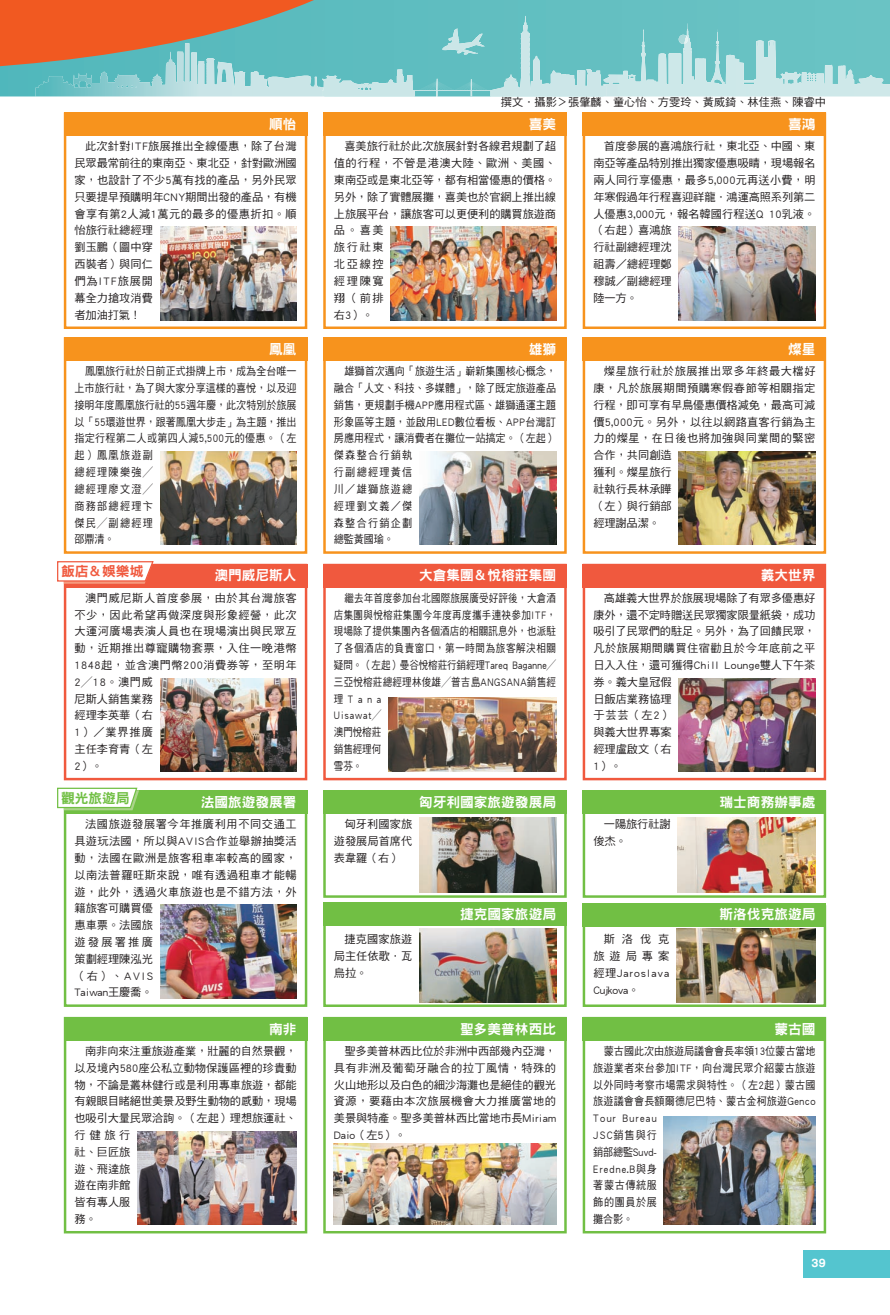
<style>
.page{position:relative;width:890px;height:1315px;background:#fff}
.page>*{position:absolute;margin:0;border:0;box-sizing:border-box;transform-origin:0 0}
.t1{font:13.75px "DF Hei Std W9";color:#fff}
.t2{font:13.75px "DF Hei Std W9";color:#f0593e}
.t3{font:13.75px "DF Hei Std W9";color:#71bf44}
.t4{font:12.5px "DF Hei Std W9";color:#fff}
.t5{font:11.25px/16.8px "DF Hei Std W5";letter-spacing:.01em;color:#231f20}
.t6{font:11.25px/16.8px "DF Hei Std W5";letter-spacing:.01em;color:#231f20;scale:.9 1}
.t7{font:11.25px/16.8px "DF Hei Std W5";letter-spacing:.045em;color:#231f20}
.t8{font:11.25px/16.8px "DF Hei Std W5";letter-spacing:-.01em;color:#231f20}
.t9{font:11.25px/16.8px "DF Hei Std W5";letter-spacing:.01em;color:#231f20;scale:.85 1}
</style>
<div class="page">
<div style="left:803px;top:1249px;width:86px;height:28px;background:#54c5cf"></div>
<div style="left:64px;top:337px;width:243px;height:217px;border:2px solid #f7931d"></div>
<div style="left:64px;top:337px;width:243px;height:24px;background:#f7931d"></div>
<img style="left:160px;top:452px;width:136px;height:93px">
<div style="left:64px;top:112px;width:243px;height:217px;border:2px solid #f7931d"></div>
<div style="left:64px;top:112px;width:243px;height:24px;background:#f7931d"></div>
<img style="left:160px;top:227px;width:136px;height:93px">
<div style="left:323px;top:337px;width:243px;height:217px;border:2px solid #f7931d"></div>
<div style="left:323px;top:337px;width:243px;height:24px;background:#f7931d"></div>
<img style="left:419px;top:452px;width:137px;height:93px">
<div style="left:323px;top:112px;width:243px;height:217px;border:2px solid #f7931d"></div>
<div style="left:323px;top:112px;width:243px;height:24px;background:#f7931d"></div>
<img style="left:391px;top:227px;width:165px;height:93px">
<div style="left:64px;top:790px;width:243px;height:217px;border:2px solid #71bf44"></div>
<div style="left:64px;top:790px;width:243px;height:24px;background:#71bf44"></div>
<img style="left:160px;top:905px;width:136px;height:93px">
<svg style="left:57px;top:787px;width:82px;height:23px"></svg>
<div style="left:64px;top:1017px;width:243px;height:216px;border:2px solid #71bf44"></div>
<div style="left:64px;top:1017px;width:243px;height:23px;background:#71bf44"></div>
<img style="left:138px;top:1131px;width:158px;height:93px">
<div style="left:323px;top:790px;width:243px;height:108px;border:2px solid #71bf44"></div>
<div style="left:323px;top:905px;width:243px;height:102px;border:2px solid #71bf44"></div>
<div style="left:323px;top:790px;width:243px;height:24px;background:#71bf44"></div>
<div style="left:323px;top:902px;width:243px;height:24px;background:#71bf44"></div>
<img style="left:419px;top:818px;width:137px;height:74px">
<img style="left:419px;top:928px;width:137px;height:74px">
<svg style="left:323px;top:1040px;width:243px;height:193px"></svg>
<div style="left:323px;top:1017px;width:243px;height:23px;background:#71bf44"></div>
<img style="left:334px;top:1143px;width:222px;height:81px">
<div style="left:64px;top:564px;width:243px;height:216px;border:2px solid #f0593e"></div>
<div style="left:64px;top:564px;width:243px;height:23px;background:#f0593e"></div>
<img style="left:160px;top:678px;width:136px;height:93px">
<svg style="left:57px;top:561px;width:98px;height:23px;background:#fbd7d0"></svg>
<div style="left:323px;top:564px;width:243px;height:216px;border:2px solid #f0593e"></div>
<div style="left:323px;top:564px;width:243px;height:23px;background:#f0593e"></div>
<img style="left:388px;top:698px;width:168px;height:73px">
<div style="left:582px;top:337px;width:244px;height:217px;border:2px solid #f7931d"></div>
<div style="left:582px;top:337px;width:244px;height:24px;background:#f7931d"></div>
<img style="left:678px;top:452px;width:137px;height:93px">
<div style="left:582px;top:112px;width:244px;height:217px;border:2px solid #f7931d"></div>
<div style="left:582px;top:112px;width:244px;height:24px;background:#f7931d"></div>
<img style="left:678px;top:227px;width:137px;height:93px">
<div style="left:582px;top:790px;width:244px;height:108px;border:2px solid #71bf44"></div>
<div style="left:582px;top:905px;width:244px;height:102px;border:2px solid #71bf44"></div>
<div style="left:582px;top:790px;width:244px;height:24px;background:#71bf44"></div>
<div style="left:582px;top:902px;width:244px;height:24px;background:#71bf44"></div>
<img style="left:677px;top:818px;width:138px;height:74px">
<img style="left:676px;top:928px;width:139px;height:74px">
<div style="left:582px;top:1017px;width:244px;height:216px;border:2px solid #71bf44"></div>
<div style="left:582px;top:1017px;width:244px;height:23px;background:#71bf44"></div>
<img style="left:663px;top:1116px;width:152px;height:108px">
<div style="left:582px;top:564px;width:244px;height:216px;border:2px solid #f0593e"></div>
<div style="left:582px;top:564px;width:244px;height:23px;background:#f0593e"></div>
<img style="left:678px;top:678px;width:137px;height:93px">
<div style="left:328px;top:1109px;width:233px;height:33px;background:#fff"></div>
<svg style="left:330px;top:1040px;width:228px;height:103px"></svg>
<svg style="left:681px;top:0;width:208px;height:96px;background:#82cbcc"></svg>
<svg style="left:0;top:0;width:681px;height:128px"></svg>
<img style="left:63px;top:52px;width:122px;height:34px">
<svg style="left:267px;top:80px;width:3px;height:8px"></svg>
<img style="left:632px;top:23px;width:55px;height:61px">
<img style="left:707px;top:73px;width:141px;height:9px">
<svg style="left:678px;top:29px;width:11px;height:15px"></svg>
<img style="left:391px;top:16px;width:134px;height:74px">
<svg style="left:442px;top:28px;width:43px;height:27px"></svg>
<p class="t1" style="left:269px;top:117px;width:29px">順怡</p>
<p class="t5" style="left:74px;top:138px;width:224px;text-indent:11px">此次針對ITF旅展推出全線優惠，除了台灣民眾最常前往的東南亞、東北亞，針對歐洲國家，也設計了不少5萬有找的產品，另外民眾只要提早預購明年CNY期間出發的產品，有機會享有第2人減1萬元的最多的優惠折扣。順怡旅行社總經理<br>劉玉鵬（圖中穿<br>西裝者）與同仁<br>們為ITF旅展開<br>幕全力搶攻消費<br>者加油打氣！</p>
<p class="t1" style="left:269px;top:341px;width:29px">鳳凰</p>
<p class="t6" style="left:74px;top:362px;width:248px;text-indent:11px">鳳凰旅行社於日前正式掛牌上市，成為全台唯一上市旅行社，為了與大家分享這樣的喜悅，以及迎接明年度鳳凰旅行社的55週年慶，此次特別於旅展以「55環遊世界，跟著鳳凰大步走」為主題，推出指定行程第二人或第四人減5,500元的優惠。（左起）鳳凰旅遊副<br>總經理陳樂強╱<br>總經理廖文澄╱<br>商務部總經理卞<br>傑民╱副總經理<br>邵鼎清。</p>
<p class="t2" style="left:61px;top:564px;width:84px">飯店＆娛樂城</p>
<p class="t1" style="left:214px;top:568px;width:84px">澳門威尼斯人</p>
<p class="t7" style="left:74px;top:589px;width:224px;text-indent:11px">澳門威尼斯人首度參展，由於其台灣旅客不少，因此希望再做深度與形象經營，此次大運河廣場表演人員也在現場演出與民眾互動，近期推出尊寵購物套票，入住一晚港幣<br>1848起，並含澳門幣200消費券等，至明年<br>2╱18。澳門威<br>尼斯人銷售業務<br>經理李英華（右<br>1）／業界推廣<br>主任李育青（左<br>2）。</p>
<p class="t3" style="left:61px;top:790px;width:70px">觀光旅遊局</p>
<p class="t1" style="left:201px;top:794px;width:97px">法國旅遊發展署</p>
<p class="t7" style="left:74px;top:815px;width:224px;text-indent:11px">法國旅遊發展署今年推廣利用不同交通工具遊玩法國，所以與AVIS合作並舉辦抽獎活動，法國在歐洲是旅客租車率較高的國家，以南法普羅旺斯來說，唯有透過租車才能暢遊，此外，透過火車旅遊也是不錯方法，外籍旅客可購買優<br>惠車票。法國旅<br>遊發展署推廣<br>策劃經理陳泓光<br>（右）、AVIS<br>Taiwan王慶喬。</p>
<p class="t1" style="left:269px;top:1021px;width:29px">南非</p>
<p class="t8" style="left:74px;top:1042px;width:224px;text-indent:11px">南非向來注重旅遊產業，壯麗的自然景觀，以及境內580座公私立動物保護區裡的珍貴動物，不論是叢林健行或是利用專車旅遊，都能有親眼目睹絕世美景及野生動物的感動，現場也吸引大量民眾洽詢。（左起）理想旅運社、行健旅行<br>社、巨匠旅<br>遊、飛達旅<br>遊在南非館<br>皆有專人服<br>務。</p>
<p class="t5" style="left:501px;top:94px;width:327px">撰文．攝影＞張肇麟、童心怡、方雯玲、黃威錡、林佳燕、陳睿中</p>
<p class="t1" style="left:528px;top:117px;width:29px">喜美</p>
<p class="t1" style="left:788px;top:117px;width:29px">喜鴻</p>
<p class="t8" style="left:334px;top:138px;width:224px;text-indent:11px">喜美旅行社於此次旅展針對各線君規劃了超值的行程，不管是港澳大陸、歐洲、美國、東南亞或是東北亞等，都有相當優惠的價格。另外，除了實體展攤，喜美也於官網上推出線上旅展平台，讓旅客可以更便利的購買旅遊商品。喜美<br>旅行社東<br>北亞線控<br>經理陳寬<br>翔（前排<br>右3）。</p>
<p class="t5" style="left:593px;top:138px;width:224px;text-indent:11px">首度參展的喜鴻旅行社，東北亞、中國、東南亞等產品特別推出獨家優惠吸睛，現場報名兩人同行享優惠，最多5,000元再送小費，明年寒假過年行程喜迎祥龍．鴻運高照系列第二人優惠3,000元，報名韓國行程送Q 10乳液。（右起）喜鴻旅<br>行社副總經理沈<br>祖壽／總經理鄭<br>穆誠／副總經理<br>陸一方。</p>
<p class="t1" style="left:528px;top:341px;width:29px">雄獅</p>
<p class="t1" style="left:788px;top:341px;width:29px">燦星</p>
<p class="t6" style="left:334px;top:362px;width:248px;text-indent:11px">雄獅首次邁向「旅遊生活」嶄新集團核心概念，融合「人文、科技、多媒體」，除了既定旅遊產品銷售，更規劃手機APP應用程式區、雄獅通運主題形象區等主題，並啟用LED數位看板、APP台灣訂房應用程式，讓消費者在攤位一站搞定。（左起）傑森整合行銷執<br>行副總經理黃信<br>川／雄獅旅遊總<br>經理劉文義／傑<br>森整合行銷企劃<br>總監黃國瑜。</p>
<p class="t5" style="left:593px;top:362px;width:224px;text-indent:11px">燦星旅行社於旅展推出眾多年終最大檔好康，凡於旅展期間預購寒假春節等相關指定行程，即可享有早鳥優惠價格減免，最高可減價5,000元。另外，以往以網路直客行銷為主力的燦星，在日後也將加強與同業間的緊密合作，共同創造<br>獲利。燦星旅行<br>社執行長林承瞱<br>（左）與行銷部<br>經理謝品潔。</p>
<p class="t1" style="left:419px;top:568px;width:138px">大倉集團＆悅榕莊集團</p>
<p class="t1" style="left:760px;top:568px;width:56px">義大世界</p>
<p class="t9" style="left:334px;top:589px;width:263px;text-indent:11px">繼去年首度參加台北國際旅展廣受好評後，大倉酒店集團與悅榕莊集團今年度再度攜手連袂參加ITF，現場除了提供集團內各個酒店的相關訊息外，也派駐了各個酒店的負責窗口，第一時間為旅客解決相關疑問。（左起）曼谷悅榕莊行銷經理Tareq Baganne╱三亞悅榕莊總經理林俊雄╱普吉島ANGSANA銷售經理Tana<br>Uisawat╱<br>澳門悅榕莊<br>銷售經理何<br>雪芬。</p>
<p class="t5" style="left:593px;top:589px;width:224px;text-indent:11px">高雄義大世界於旅展現場除了有眾多優惠好康外，還不定時贈送民眾獨家限量紙袋，成功吸引了民眾們的駐足。另外，為了回饋民眾，凡於旅展期間購買住宿勸且於今年底前之平日入入住，還可獲得Chill Lounge雙人下午茶券。義大皇冠假<br>日飯店業務協理<br>于芸芸（左2）<br>與義大世界專案<br>經理盧啟文（右<br>1）。</p>
<p class="t1" style="left:419px;top:794px;width:138px">匈牙利國家旅遊發展局</p>
<p class="t1" style="left:719px;top:794px;width:97px">瑞士商務辦事處</p>
<p class="t5" style="left:334px;top:815px;width:80px;text-align:justify;text-indent:11px">匈牙利國家旅遊發展局首席代表韋羅（右）</p>
<p class="t8" style="left:593px;top:815px;width:79px;text-indent:11px">一陽旅行社謝俊杰。</p>
<p class="t1" style="left:460px;top:907px;width:97px">捷克國家旅遊局</p>
<p class="t1" style="left:719px;top:907px;width:97px">斯洛伐克旅遊局</p>
<p class="t5" style="left:334px;top:930px;width:80px;text-align:justify;text-indent:11px">捷克國家旅遊局主任依歌．瓦烏拉。</p>
<p class="t5" style="left:593px;top:930px;width:77px;text-align:justify;text-indent:11px">斯洛伐克旅遊局專案經理Jaroslava Cujkova。</p>
<p class="t1" style="left:460px;top:1021px;width:97px">聖多美普林西比</p>
<p class="t1" style="left:774px;top:1021px;width:43px">蒙古國</p>
<p class="t5" style="left:334px;top:1042px;width:224px;text-align:justify;text-indent:11px">聖多美普林西比位於非洲中西部幾內亞灣，具有非洲及葡萄牙融合的拉丁風情，特殊的火山地形以及白色的細沙海灘也是絕佳的觀光資源，要藉由本次旅展機會大力推廣當地的美景與特產。聖多美普林西比當地市長Miriam Daio（左5）。</p>
<p class="t6" style="left:593px;top:1042px;width:248px;text-indent:11px">蒙古國此次由旅遊局議會會長率領13位蒙古當地旅遊業者來台參加ITF，向台灣民眾介紹蒙古旅遊以外同時考察市場需求與特性。（左2起）蒙古國旅遊議會會長額爾德尼巴特、蒙古金柯旅遊Genco<br>Tour Bureau<br>JSC銷售與行<br>銷部總監Suvd-<br>Eredne.B與身<br>著蒙古傳統服<br>飾的團員於展<br>攤合影。</p>
<p class="t4" style="left:811px;top:1256px;width:16px">39</p>
</div>
